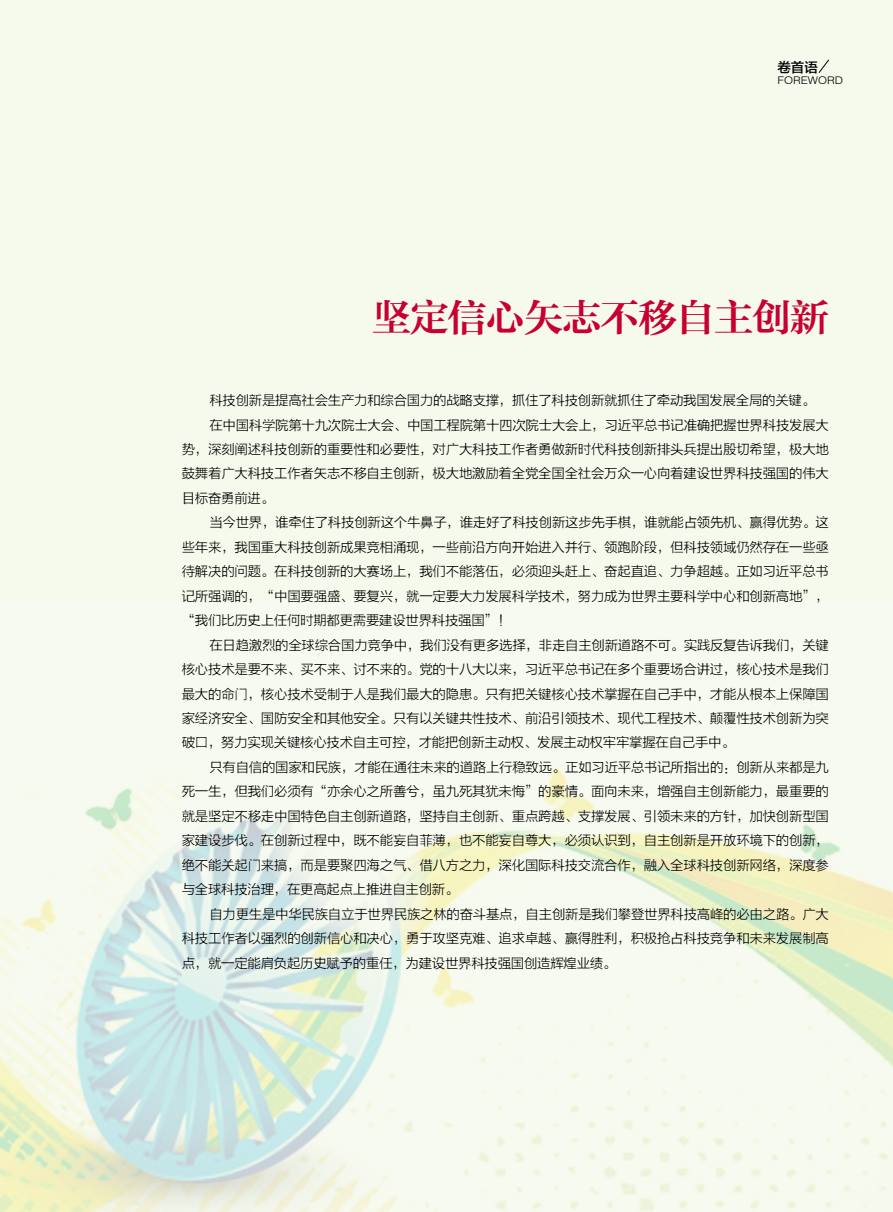
<style>
.page{position:relative;width:893px;height:1212px;background:#f6faed}
.page>*{position:absolute;margin:0;border:0;box-sizing:border-box;transform-origin:0 0}
.t1{font:39px "FZZYSK1 GBK1 0";letter-spacing:-.025em;color:#c7002f}
.t2{font:13.5px "FZLTXHK GBK1 0";letter-spacing:-.02em;color:#000}
.t3{font:13.5px "FZLTZHK GBK1 0";color:#000}
.t4{font:300 10.5px "Swiss 721 BT";color:#000;scale:1.13 1}
</style>
<div class="page">
<img style="left:0;top:767px;width:893px;height:445px">
<svg style="left:818px;top:59px;width:11px;height:14px"></svg>
<p class="t3" style="left:777px;top:59px;width:42px">卷首语</p>
<p class="t4" style="left:777px;top:73px;width:60px">FOREWORD</p>
<h1 class="t1" style="left:372px;top:297px;width:459px">坚定信心矢志不移自主创新</h1>
<p class="t2" style="left:209px;top:393px;width:607px">科技创新是提高社会生产力和综合国力的战略支撑，抓住了科技创新就抓住了牵动我国发展全局的关键。</p>
<p class="t2" style="left:209px;top:417px;width:621px">在中国科学院第十九次院士大会、中国工程院第十四次院士大会上，习近平总书记准确把握世界科技发展大</p>
<p class="t2" style="left:182px;top:442px;width:649px">势，深刻阐述科技创新的重要性和必要性，对广大科技工作者勇做新时代科技创新排头兵提出殷切希望，极大地</p>
<p class="t2" style="left:182px;top:466px;width:649px">鼓舞着广大科技工作者矢志不移自主创新，极大地激励着全党全国全社会万众一心向着建设世界科技强国的伟大</p>
<p class="t2" style="left:182px;top:491px;width:94px">目标奋勇前进。</p>
<p class="t2" style="left:209px;top:515px;width:621px">当今世界，谁牵住了科技创新这个牛鼻子，谁走好了科技创新这步先手棋，谁就能占领先机、赢得优势。这</p>
<p class="t2" style="left:182px;top:540px;width:649px">些年来，我国重大科技创新成果竞相涌现，一些前沿方向开始进入并行、领跑阶段，但科技领域仍然存在一些亟</p>
<p class="t2" style="left:182px;top:564px;width:649px">待解决的问题。在科技创新的大赛场上，我们不能落伍，必须迎头赶上、奋起直追、力争超越。正如习近平总书</p>
<p class="t2" style="left:182px;top:589px;width:649px">记所强调的，“中国要强盛、要复兴，就一定要大力发展科学技术，努力成为世界主要科学中心和创新高地”，</p>
<p class="t2" style="left:182px;top:613px;width:331px">“我们比历史上任何时期都更需要建设世界科技强国”！</p>
<p class="t2" style="left:209px;top:637px;width:621px">在日趋激烈的全球综合国力竞争中，我们没有更多选择，非走自主创新道路不可。实践反复告诉我们，关键</p>
<p class="t2" style="left:182px;top:662px;width:649px">核心技术是要不来、买不来、讨不来的。党的十八大以来，习近平总书记在多个重要场合讲过，核心技术是我们</p>
<p class="t2" style="left:182px;top:686px;width:649px">最大的命门，核心技术受制于人是我们最大的隐患。只有把关键核心技术掌握在自己手中，才能从根本上保障国</p>
<p class="t2" style="left:182px;top:711px;width:649px">家经济安全、国防安全和其他安全。只有以关键共性技术、前沿引领技术、现代工程技术、颠覆性技术创新为突</p>
<p class="t2" style="left:182px;top:735px;width:555px">破口，努力实现关键核心技术自主可控，才能把创新主动权、发展主动权牢牢掌握在自己手中。</p>
<p class="t2" style="left:209px;top:760px;width:621px">只有自信的国家和民族，才能在通往未来的道路上行稳致远。正如习近平总书记所指出的：创新从来都是九</p>
<p class="t2" style="left:182px;top:784px;width:649px">死一生，但我们必须有“亦余心之所善兮，虽九死其犹未悔”的豪情。面向未来，增强自主创新能力，最重要的</p>
<p class="t2" style="left:182px;top:809px;width:649px">就是坚定不移走中国特色自主创新道路，坚持自主创新、重点跨越、支撑发展、引领未来的方针，加快创新型国</p>
<p class="t2" style="left:182px;top:833px;width:649px">家建设步伐。在创新过程中，既不能妄自菲薄，也不能妄自尊大，必须认识到，自主创新是开放环境下的创新，</p>
<p class="t2" style="left:182px;top:857px;width:649px">绝不能关起门来搞，而是要聚四海之气、借八方之力，深化国际科技交流合作，融入全球科技创新网络，深度参</p>
<p class="t2" style="left:182px;top:882px;width:278px">与全球科技治理，在更高起点上推进自主创新。</p>
<p class="t2" style="left:209px;top:906px;width:621px">自力更生是中华民族自立于世界民族之林的奋斗基点，自主创新是我们攀登世界科技高峰的必由之路。广大</p>
<p class="t2" style="left:182px;top:931px;width:649px">科技工作者以强烈的创新信心和决心，勇于攻坚克难、追求卓越、赢得胜利，积极抢占科技竞争和未来发展制高</p>
<p class="t2" style="left:182px;top:955px;width:436px">点，就一定能肩负起历史赋予的重任，为建设世界科技强国创造辉煌业绩。</p>
</div>
